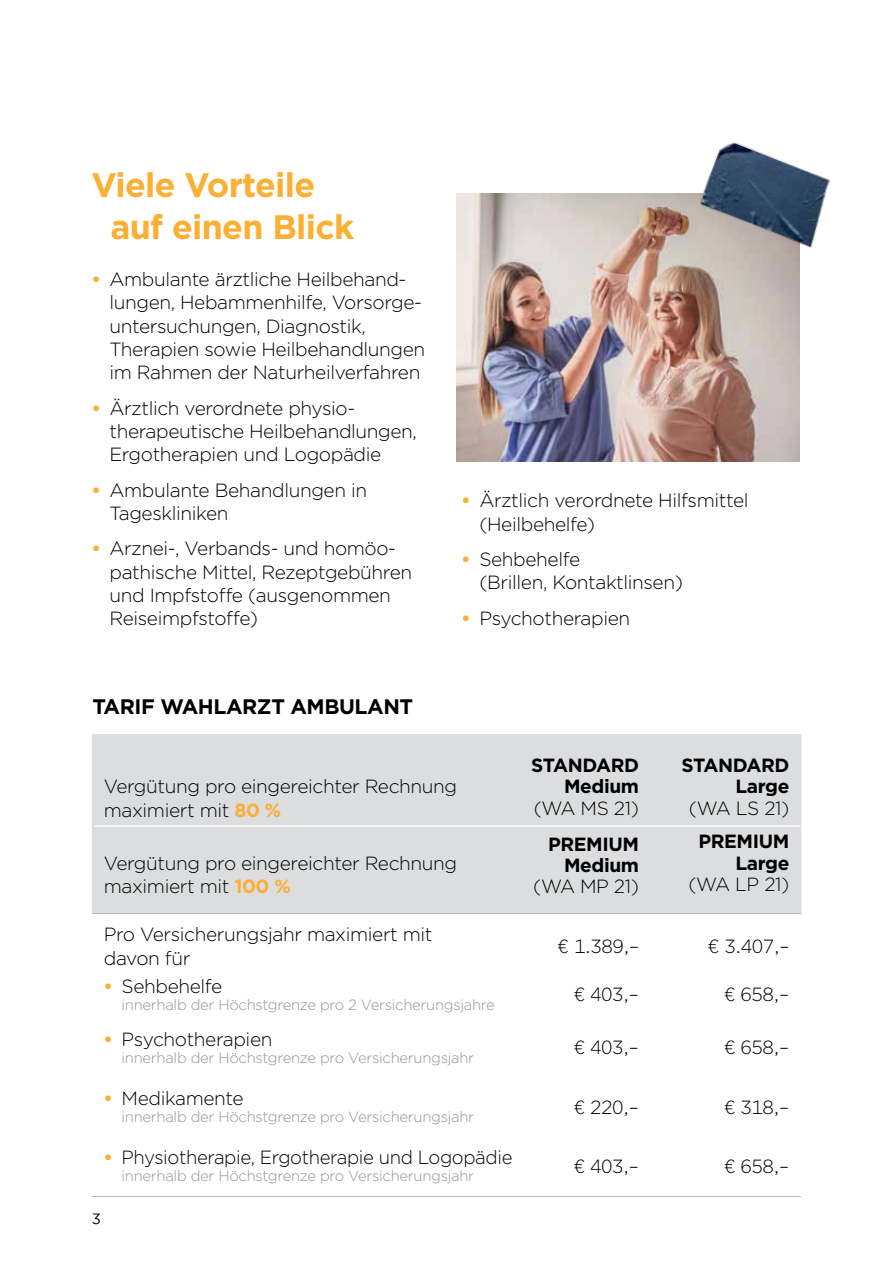
<style>
.page{position:relative;width:893px;height:1263px;background:#fff}
.page>*{position:absolute;margin:0;border:0;box-sizing:border-box;transform-origin:0 0}
.t1{font:700 33.9px/42.2px "Gotham";letter-spacing:-.02em;color:#fbaf34}
.t2{font:700 21px "Gotham";letter-spacing:-.02em;color:#000}
.t3{font:300 19.05px/23.4px "Gotham";letter-spacing:-.02em;color:#000}
.t4{font:700 19.05px/21.1px "Gotham";letter-spacing:-.02em;color:#000;text-align:right}
.t5{font:300 14.85px "Gotham";letter-spacing:-.02em;color:#939598}
.t6{font:14.85px "Gotham";color:#000}
.s1{font-weight:700;color:#fbaf34}
</style>
<div class="page">
<hr style="left:92px;top:1196px;width:420px;height:1px;background:#bcbec0">
<hr style="left:512px;top:1196px;width:145px;height:1px;background:#bcbec0">
<hr style="left:657px;top:1196px;width:144px;height:1px;background:#bcbec0">
<div style="left:92px;top:734px;width:709px;height:179px;background:#dcddde"></div>
<hr style="left:92px;top:913px;width:421px;height:1px;background:#bcbec0">
<hr style="left:513px;top:913px;width:144px;height:1px;background:#bcbec0">
<hr style="left:657px;top:913px;width:144px;height:1px;background:#bcbec0">
<hr style="left:94px;top:825px;width:706px;height:2px;background:#fff">
<img style="left:457px;top:193px;width:342px;height:268px">
<img style="left:682px;top:142px;width:149px;height:122px">
<h1 class="t1" style="left:110px;top:164px;width:245px;text-indent:-19px">Viele Vorteile auf einen Blick</h1>
<p class="t3" style="left:109px;top:267px;width:317px;text-indent:-18px"><span class="s1">•</span> Ambulante ärztliche Heilbehand&shy;lungen, Hebammenhilfe, Vorsorge&shy;untersuchungen, Diagnostik, Therapien sowie Heilbehandlungen im Rahmen der Naturheilverfahren</p>
<p class="t3" style="left:109px;top:396px;width:309px;text-indent:-18px"><span class="s1">•</span> Ärztlich verordnete physio&shy;therapeutische Heilbehandlungen,<br>Ergotherapien und Logopädie</p>
<p class="t3" style="left:109px;top:478px;width:259px;text-indent:-18px"><span class="s1">•</span> Ambulante Behandlungen in<br>Tageskliniken</p>
<p class="t3" style="left:109px;top:536px;width:304px;text-indent:-18px"><span class="s1">•</span> Arznei-, Verbands- und homöo&shy;pathische Mittel, Rezeptgebühren und Impfstoffe (ausgenommen<br>Reiseimpfstoffe)</p>
<p class="t2" style="left:92px;top:693px;width:322px">TARIF WAHLARZT AMBULANT</p>
<p class="t3" style="left:479px;top:488px;width:271px;text-indent:-18px"><span class="s1">•</span> Ärztlich verordnete Hilfsmittel (Heilbehelfe)</p>
<p class="t3" style="left:479px;top:547px;width:205px;text-indent:-18px"><span class="s1">•</span> Sehbehelfe<br>(Brillen, Kontaktlinsen)</p>
<p class="t3" style="left:461px;top:606px;width:170px"><span class="s1">•</span> Psychotherapien</p>
<p class="t3" style="left:104px;top:774px;width:355px">Vergütung pro eingereichter Rechnung maximiert mit <span class="s1">80 %</span></p>
<p class="t3" style="left:104px;top:851px;width:355px">Vergütung pro eingereichter Rechnung maximiert mit <span class="s1">100 %</span></p>
<p class="t3" style="left:104px;top:922px;width:330px">Pro Versicherungsjahr maximiert mit davon für</p>
<p class="t3" style="left:104px;top:973px;width:120px"><span class="s1">•</span> Sehbehelfe</p>
<p class="t5" style="left:122px;top:995px;width:375px">innerhalb der Höchstgrenze pro 2 Versicherungsjahre</p>
<p class="t3" style="left:104px;top:1027px;width:170px"><span class="s1">•</span> Psychotherapien</p>
<p class="t5" style="left:122px;top:1048px;width:354px">innerhalb der Höchstgrenze pro Versicherungsjahr</p>
<p class="t3" style="left:104px;top:1086px;width:142px"><span class="s1">•</span> Medikamente</p>
<p class="t5" style="left:122px;top:1107px;width:354px">innerhalb der Höchstgrenze pro Versicherungsjahr</p>
<p class="t3" style="left:104px;top:1145px;width:410px"><span class="s1">•</span> Physiotherapie, Ergotherapie und Logopädie</p>
<p class="t5" style="left:122px;top:1167px;width:354px">innerhalb der Höchstgrenze pro Versicherungsjahr</p>
<p class="t6" style="left:92px;top:1211px;width:11px">3</p>
<p class="t4" style="left:531px;top:755px;width:109px">STANDARD<br>Medium</p>
<p class="t3" style="left:534px;top:795px;width:107px">(WA MS 21)</p>
<p class="t4" style="left:548px;top:833px;width:93px">PREMIUM<br>Medium</p>
<p class="t3" style="left:533px;top:874px;width:107px">(WA MP 21)</p>
<p class="t4" style="left:682px;top:755px;width:109px">STANDARD<br>Large</p>
<p class="t3" style="left:689px;top:795px;width:102px">(WA LS 21)</p>
<p class="t4" style="left:698px;top:831px;width:93px">PREMIUM<br>Large</p>
<p class="t3" style="left:688px;top:872px;width:102px">(WA LP 21)</p>
<p class="t3" style="left:558px;top:934px;width:83px">€ 1.389,–</p>
<p class="t3" style="left:708px;top:934px;width:83px">€ 3.407,–</p>
<p class="t3" style="left:574px;top:982px;width:67px">€ 403,–</p>
<p class="t3" style="left:724px;top:982px;width:67px">€ 658,–</p>
<p class="t3" style="left:574px;top:1035px;width:67px">€ 403,–</p>
<p class="t3" style="left:724px;top:1035px;width:67px">€ 658,–</p>
<p class="t3" style="left:574px;top:1095px;width:67px">€ 220,–</p>
<p class="t3" style="left:724px;top:1095px;width:67px">€ 318,–</p>
<p class="t3" style="left:574px;top:1154px;width:67px">€ 403,–</p>
<p class="t3" style="left:724px;top:1154px;width:67px">€ 658,–</p>
</div>
